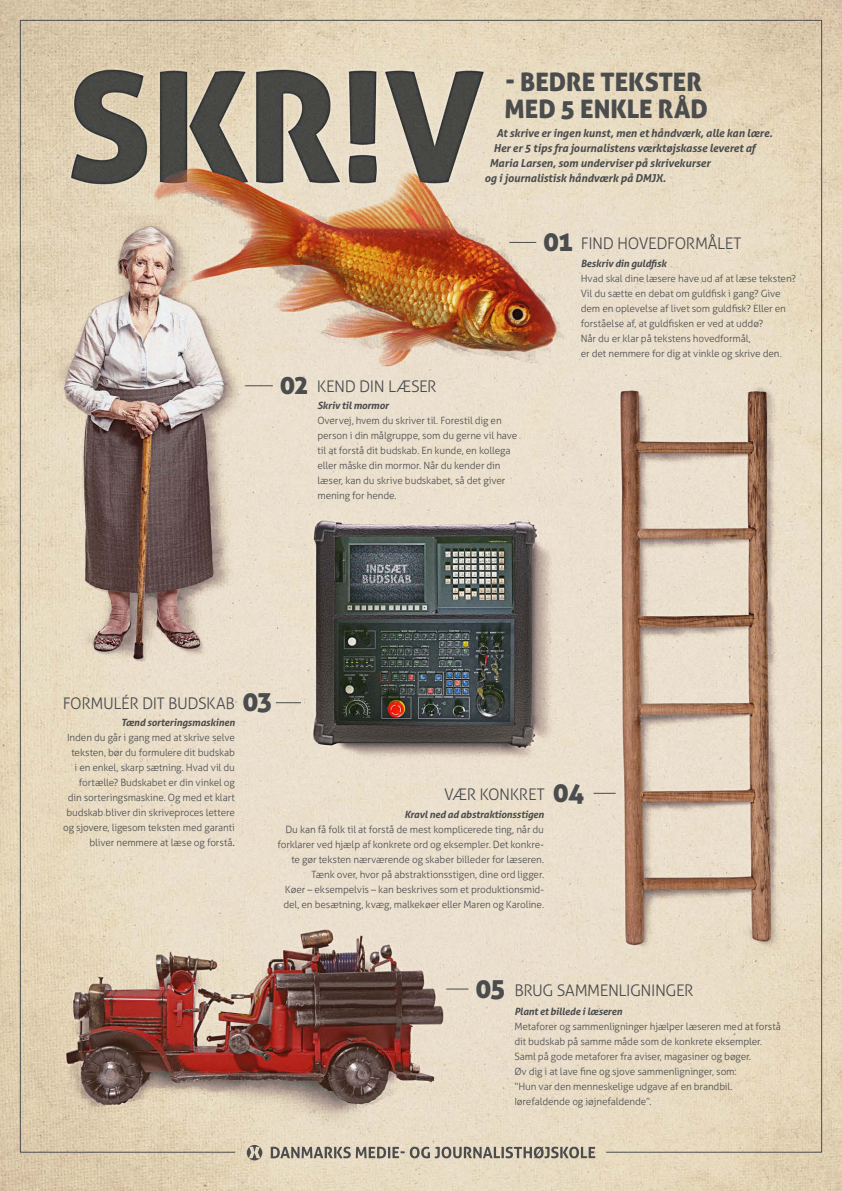
<style>
.page{position:relative;width:842px;height:1191px;background:#fff}
.page>*{position:absolute;margin:0;border:0;box-sizing:border-box;transform-origin:0 0}
.t1{font:27px "Aller Display";letter-spacing:-.035em;color:#4b4c4d}
.t2{font:26px "Aller Display";color:#4b4c4d}
.t3{font:25.5px "Aller Display";color:#4b4c4d}
.t4{font:300 16px "Aller";letter-spacing:-.03em;color:#4b4c4d}
.t5{font:italic 700 11px "Aller";letter-spacing:-.01em;color:#4b4c4d}
.t6{font:300 10px/15px "Aller";letter-spacing:-.015em;color:#4b4c4d}
.t7{font:italic 700 10px "Aller";letter-spacing:-.015em;color:#4b4c4d}
.s1{font-weight:400}
</style>
<div class="page">
<img style="left:0;top:0;width:842px;height:1190px">
<img style="left:19px;top:19px;width:804px;height:1134px">
<svg style="left:247px;top:1145px;width:348px;height:15px;background:#b0a899"></svg>
<p class="t3" style="left:506px;top:66px;width:198px">- BEDRE TEKSTER</p>
<p class="t3" style="left:505px;top:93px;width:205px">MED 5 ENKLE RÅD</p>
<p class="t5" style="left:496px;top:126px;width:278px">At skrive er ingen kunst, men et håndværk, alle kan lære.</p>
<p class="t5" style="left:493px;top:141px;width:264px">Her er 5 tips fra journalistens værktøjskasse leveret af</p>
<p class="t5" style="left:489px;top:156px;width:222px">Maria Larsen, som underviser på skrivekurser</p>
<p class="t5" style="left:484px;top:171px;width:183px">og i journalistisk håndværk på DMJX.</p>
<p class="t2" style="left:280px;top:368px;width:30px">02</p>
<p class="t4" style="left:317px;top:377px;width:121px">KEND DIN LÆSER</p>
<p class="t7" style="left:317px;top:399px;width:73px">Skriv til mormor</p>
<p class="t6" style="left:317px;top:413px;width:186px">Overvej, hvem du skriver til. Forestil dig en</p>
<p class="t6" style="left:317px;top:428px;width:201px">person i din målgruppe, som du gerne vil have til at forstå dit budskab. En kunde, en kollega eller måske din mormor. Når du kender din læser, kan du skrive budskabet, så det giver mening for hende.</p>
<p class="t1" style="left:543px;top:224px;width:31px">01</p>
<p class="t4" style="left:581px;top:234px;width:162px">FIND HOVEDFORMÅLET</p>
<p class="t7" style="left:581px;top:257px;width:87px">Beskriv din guldfisk</p>
<p class="t6" style="left:581px;top:271px;width:217px">Hvad skal dine læsere have ud af at læse teksten?<br>Vil du sætte en debat om guldfisk i gang? Give dem en oplevelse af livet som guldfisk? Eller en forståelse af, at guldfisken er ved at uddø?</p>
<p class="t6" style="left:581px;top:331px;width:171px">Når du er klar på tekstens hovedformål,</p>
<p class="t6" style="left:581px;top:346px;width:202px">er det nemmere for dig at vinkle og skrive den.</p>
<p class="t4" style="left:63px;top:694px;width:174px">FORMULÉR DIT BUDSKAB</p>
<p class="t7" style="left:121px;top:715px;width:115px">Tænd sorteringsmaskinen</p>
<p class="t6" style="left:63px;top:729px;width:173px;text-align:right">Inden du går i gang med at skrive selve teksten, bør du formulere dit budskab<br>i en enkel, skarp sætning. Hvad vil du fortælle? Budskabet er din vinkel og din sorteringsmaskine. Og med et klart budskab bliver din skriveproces lettere og sjovere, ligesom teksten med garanti bliver nemmere at læse og forstå<span class="s1">.</span></p>
<p class="t1" style="left:242px;top:684px;width:31px">03</p>
<p class="t4" style="left:444px;top:784px;width:102px">VÆR KONKRET</p>
<p class="t7" style="left:404px;top:808px;width:141px">Kravl ned ad abstraktionsstigen</p>
<p class="t6" style="left:277px;top:821px;width:268px;text-align:right">Du kan få folk til at forstå de mest komplicerede ting, når du forklarer ved hjælp af konkrete ord og eksempler. Det konkre&shy;te gør teksten nærværende og skaber billeder for læseren.</p>
<p class="t6" style="left:312px;top:866px;width:234px">Tænk over, hvor på abstraktionsstigen, dine ord ligger.</p>
<p class="t6" style="left:283px;top:881px;width:262px">Køer – eksempelvis – kan beskrives som et produktionsmid&shy;del, en besætning, kvæg, malkekøer eller Maren og Karoline.</p>
<p class="t1" style="left:553px;top:775px;width:34px">04</p>
<p class="t1" style="left:475px;top:971px;width:31px">05</p>
<p class="t4" style="left:514px;top:981px;width:181px">BRUG SAMMENLIGNINGER</p>
<p class="t7" style="left:514px;top:1005px;width:109px">Plant et billede i læseren</p>
<p class="t6" style="left:514px;top:1018px;width:268px">Metaforer og sammenligninger hjælper læseren med at forstå dit budskab på samme måde som de konkrete eksempler.</p>
<p class="t6" style="left:514px;top:1048px;width:238px">Saml på gode metaforer fra aviser, magasiner og bøger.</p>
<p class="t6" style="left:514px;top:1063px;width:224px">Øv dig i at lave fine og sjove sammenligninger, som:</p>
<p class="t6" style="left:514px;top:1078px;width:220px">“Hun var den menneskelige udgave af en brandbil.</p>
<p class="t6" style="left:514px;top:1093px;width:139px">Iørefaldende og iøjnefaldende”.</p>
</div>
